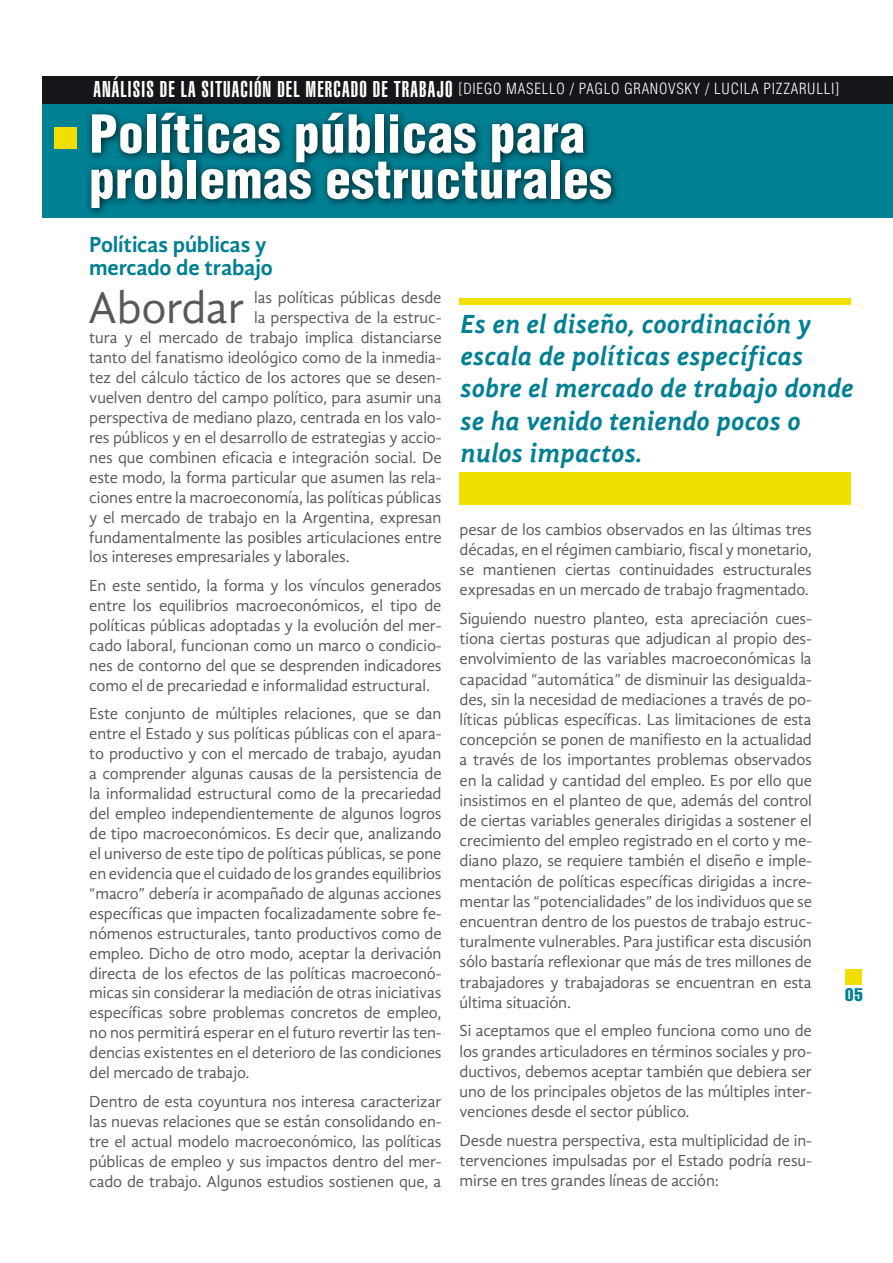
<style>
.page{position:relative;width:893px;height:1263px;background:#fff}
.page>*{position:absolute;margin:0;border:0;box-sizing:border-box;transform-origin:0 0}
.t1{font:900 condensed 51px/45.8px "Helvetica LT Std";letter-spacing:.01em;color:#fff}
.t2{font:46.05px "Gandhi Sans";letter-spacing:-.01em;color:#58585a}
.t3{font:italic 700 27px/32.4px "Gandhi Sans";letter-spacing:.01em;color:#008093}
.t4{font:700 22.5px/22.6px "Gandhi Sans";letter-spacing:-.01em;color:#008093}
.t5{font:18px "Helvetica LT Std Comp";color:#008093}
.t6{font:16.5px/20.2px "Gandhi Sans";letter-spacing:-.01em;color:#58585a;text-align:justify}
.t7{font:300 condensed 15px "Helvetica LT Std";letter-spacing:.05em;color:#fff}
.s1{font-family:"Helvetica LT Std Ultra Comp";font-weight:400;font-stretch:normal;font-size:22.5px}
</style>
<div class="page">
<div style="left:845px;top:969px;width:16px;height:15px;background:#f0df00"></div>
<div style="left:460px;top:298px;width:391px;height:7px;background:#f0df00"></div>
<div style="left:460px;top:473px;width:391px;height:32px;background:#f0df00"></div>
<div style="left:43px;top:79px;width:850px;height:138px;background:#008093"></div>
<div style="left:43px;top:77px;width:850px;height:27px;background:#16161a"></div>
<div style="left:54px;top:128px;width:23px;height:21px;background:#f0df00"></div>
<div style="left:85px;top:106px;width:535px;height:111px;background:#000;opacity:.75"></div>
<p class="t7" style="left:93px;top:79px;width:747px"><span class="s1">ANÁLISIS DE LA SITUACIÓN DEL MERCADO DE TRABAJO</span> [DIEGO MASELLO / PAGLO GRANOVSKY / LUCILA PIZZARULLI]</p>
<h1 class="t1" style="left:89px;top:111px;width:524px">Políticas públicas para problemas estructurales</h1>
<h3 class="t4" style="left:89px;top:233px;width:185px">Políticas públicas y mercado de trabajo</h3>
<h2 class="t2" style="left:88px;top:281px;width:158px">Abordar</h2>
<p class="t6" style="left:254px;top:288px;width:189px">las políticas públicas desde</p>
<p class="t6" style="left:254px;top:307px;width:189px">la perspectiva de la estruc-</p>
<p class="t6" style="left:89px;top:327px;width:354px">tura y el mercado de trabajo implica distanciarse</p>
<p class="t6" style="left:89px;top:347px;width:354px">tanto del fanatismo ideológico como de la inmedia-</p>
<p class="t6" style="left:89px;top:367px;width:354px">tez del cálculo táctico de los actores que se desen-</p>
<p class="t6" style="left:89px;top:387px;width:354px">vuelven dentro del campo político, para asumir una</p>
<p class="t6" style="left:89px;top:407px;width:354px">perspectiva de mediano plazo, centrada en los valo-</p>
<p class="t6" style="left:89px;top:427px;width:354px">res públicos y en el desarrollo de estrategias y accio-</p>
<p class="t6" style="left:89px;top:447px;width:354px">nes que combinen eficacia e integración social. De</p>
<p class="t6" style="left:89px;top:467px;width:354px">este modo, la forma particular que asumen las rela-</p>
<p class="t6" style="left:89px;top:487px;width:354px">ciones entre la macroeconomía, las políticas públicas</p>
<p class="t6" style="left:89px;top:507px;width:354px">y el mercado de trabajo en la Argentina, expresan</p>
<p class="t6" style="left:89px;top:527px;width:354px">fundamentalmente las posibles articulaciones entre</p>
<p class="t6" style="left:89px;top:547px;width:262px">los intereses empresariales y laborales.</p>
<p class="t6" style="left:89px;top:575px;width:354px">En este sentido, la forma y los vínculos generados entre los equilibrios macroeconómicos, el tipo de políticas públicas adoptadas y la evolución del mer&shy;cado laboral, funcionan como un marco o condicio&shy;nes de contorno del que se desprenden indicadores como el de precariedad e informalidad estructural.</p>
<p class="t6" style="left:89px;top:704px;width:354px">Este conjunto de múltiples relaciones, que se dan entre el Estado y sus políticas públicas con el apara&shy;to productivo y con el mercado de trabajo, ayudan a comprender algunas causas de la persistencia de la informalidad estructural como de la precariedad del empleo independientemente de algunos logros de tipo macroeconómicos. Es decir que, analizando el universo de este tipo de políticas públicas, se pone en evidencia que el cuidado de los grandes equilibrios “macro” debería ir acompañado de algunas acciones específicas que impacten focalizadamente sobre fe&shy;nómenos estructurales, tanto productivos como de empleo. Dicho de otro modo, aceptar la derivación directa de los efectos de las políticas macroeconó&shy;micas sin considerar la mediación de otras iniciativas específicas sobre problemas concretos de empleo, no nos permitirá esperar en el futuro revertir las ten&shy;dencias existentes en el deterioro de las condiciones del mercado de trabajo.</p>
<p class="t6" style="left:89px;top:1091px;width:354px">Dentro de esta coyuntura nos interesa caracterizar las nuevas relaciones que se están consolidando en&shy;tre el actual modelo macroeconómico, las políticas públicas de empleo y sus impactos dentro del mer&shy;cado de trabajo. Algunos estudios sostienen que, a</p>
<h3 class="t3" style="left:461px;top:307px;width:394px">Es en el diseño, coordinación y escala de políticas específicas sobre el mercado de trabajo donde se ha venido teniendo pocos o nulos impactos.</h3>
<p class="t6" style="left:460px;top:519px;width:354px">pesar de los cambios observados en las últimas tres décadas, en el régimen cambiario, fiscal y monetario, se mantienen ciertas continuidades estructurales expresadas en un mercado de trabajo fragmentado.</p>
<p class="t6" style="left:460px;top:608px;width:354px">Siguiendo nuestro planteo, esta apreciación cues&shy;tiona ciertas posturas que adjudican al propio des&shy;envolvimiento de las variables macroeconómicas la capacidad “automática” de disminuir las desigualda&shy;des, sin la necesidad de mediaciones a través de po&shy;líticas públicas específicas. Las limitaciones de esta concepción se ponen de manifiesto en la actualidad a través de los importantes problemas observados en la calidad y cantidad del empleo. Es por ello que insistimos en el planteo de que, además del control de ciertas variables generales dirigidas a sostener el crecimiento del empleo registrado en el corto y me&shy;diano plazo, se requiere también el diseño e imple&shy;mentación de políticas específicas dirigidas a incre&shy;mentar las “potencialidades” de los individuos que se encuentran dentro de los puestos de trabajo estruc&shy;turalmente vulnerables. Para justificar esta discusión sólo bastaría reflexionar que más de tres millones de trabajadores y trabajadoras se encuentran en esta última situación.</p>
<p class="t6" style="left:460px;top:1021px;width:354px">Si aceptamos que el empleo funciona como uno de los grandes articuladores en términos sociales y pro&shy;ductivos, debemos aceptar también que debiera ser uno de los principales objetos de las múltiples inter&shy;venciones desde el sector público.</p>
<p class="t6" style="left:460px;top:1130px;width:354px">Desde nuestra perspectiva, esta multiplicidad de in&shy;tervenciones impulsadas por el Estado podría resu&shy;mirse en tres grandes líneas de acción:</p>
<p class="t5" style="left:845px;top:983px;width:19px">05</p>
</div>
